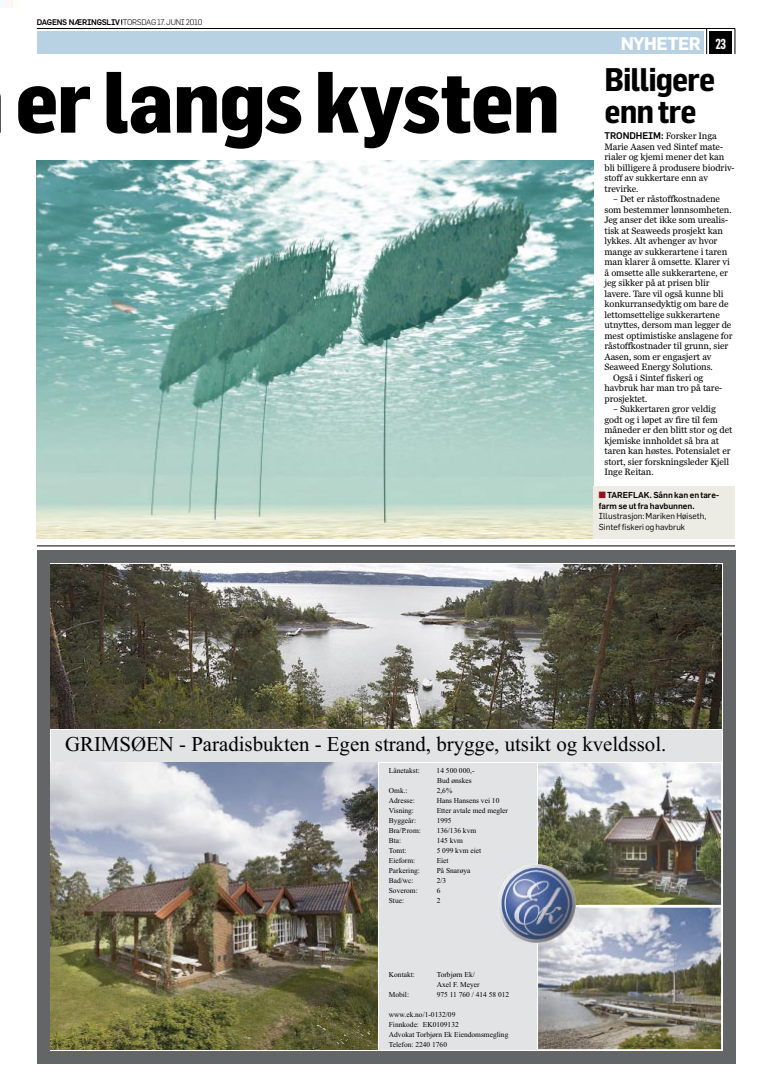
<style>
.page{position:relative;width:772px;height:1092px;background:#fff}
.page>*{position:absolute;margin:0;border:0;box-sizing:border-box;transform-origin:0 0}
.t1{font:800 85px "Flama Semicond";letter-spacing:-.025em;color:#000}
.t2{font:700 32px/32px "Flama Semicond";letter-spacing:-.035em;color:#000}
.t3{font:21px "Times New Roman";color:#000}
.t4{font:700 18px "Flama Lists";letter-spacing:-.03em;color:#fff}
.t5{font:9.5px/10.5px "Miller Daily Two";letter-spacing:-.01em;color:#000}
.t6{font:8.5px/10.5px "Flama";color:#000}
.t7{font:500 8.5px/10.5px "Flama";color:#000}
.t8{font:300 8px "Flama";letter-spacing:-.03em;color:#000}
.t9{font:7.5px/10px "Times New Roman";color:#000}
.t10{font:7.5px "Times New Roman";color:#000}
.s1{font-weight:500}
.s2{font-family:"Flama Condensed";font-size:14.2px}
.s3{font-family:"Flama";font-weight:500}
.s4{font-style:inherit}
</style>
<div class="page">
<div style="left:0;top:0;width:6px;height:7px;background:#f6fafd"></div>
<div style="left:13px;top:0;width:6px;height:7px;background:#fffef6"></div>
<div style="left:7px;top:0;width:6px;height:7px;background:#fcf6f9"></div>
<hr style="left:37px;top:545px;width:697px;height:1px;background:#000">
<div style="left:37px;top:31px;width:666px;height:23px;background:#b8d2e4"></div>
<div style="left:709px;top:31px;width:22px;height:23px;background:#000"></div>
<svg style="left:734px;top:28px;width:1px;height:26px"></svg>
<svg style="left:706px;top:29px;width:1px;height:25px"></svg>
<hr style="left:37px;top:28px;width:697px;height:1px;background:#000">
<img style="left:37px;top:160px;width:555px;height:378px">
<div style="left:592px;top:486px;width:142px;height:52px;background:#ecebe4"></div>
<svg style="left:37px;top:550px;width:697px;height:513px;background:#787979"></svg>
<img style="left:51px;top:564px;width:669px;height:165px">
<div style="left:51px;top:730px;width:669px;height:31px;background:#e2e3e4"></div>
<img style="left:51px;top:763px;width:326px;height:286px">
<div style="left:379px;top:763px;width:157px;height:286px;background:#e2e3e4"></div>
<img style="left:537px;top:763px;width:183px;height:141px">
<img style="left:537px;top:907px;width:183px;height:142px">
<img style="left:499px;top:860px;width:79px;height:85px">
<img style="left:537px;top:860px;width:41px;height:44px">
<img style="left:537px;top:907px;width:41px;height:38px">
<p class="t8" style="left:37px;top:18px;width:167px"><span class="s1">DAGENS NÆRINGSLIV</span> TORSDAG17. JUNI 2010</p>
<h3 class="t4" style="left:620px;top:33px;width:107px">NYHETER <span class="s2">23</span></h3>
<h1 class="t1" style="left:15px;top:53px;width:546px">er langs kysten</h1>
<h2 class="t2" style="left:604px;top:63px;width:112px">Billigere enn tre</h2>
<p class="t5" style="left:604px;top:130px;width:131px"><span class="s3">TRONDHEIM:</span> Forsker Inga<br>Marie Aasen ved Sintef mate&shy;rialer og kjemi mener det kan bli billigere å produsere biodriv&shy;stoff av sukkertare enn av trevirke.</p>
<p class="t5" style="left:612px;top:193px;width:108px">– Det er råstoffkostnadene</p>
<p class="t5" style="left:604px;top:204px;width:128px">som bestemmer lønnsomheten.</p>
<p class="t5" style="left:604px;top:214px;width:125px">Jeg anser det ikke som urealis-</p>
<p class="t5" style="left:604px;top:225px;width:120px">tisk at Seaweeds prosjekt kan</p>
<p class="t5" style="left:604px;top:235px;width:114px">lykkes. Alt avhenger av hvor</p>
<p class="t5" style="left:604px;top:246px;width:124px">mange av sukkerartene i taren</p>
<p class="t5" style="left:604px;top:256px;width:127px">man klarer å omsette. Klarer vi</p>
<p class="t5" style="left:604px;top:267px;width:125px">å omsette alle sukkerartene, er</p>
<p class="t5" style="left:604px;top:277px;width:107px">jeg sikker på at prisen blir</p>
<p class="t5" style="left:604px;top:288px;width:120px">lavere. Tare vil også kunne bli</p>
<p class="t5" style="left:604px;top:298px;width:126px">konkurransedyktig om bare de</p>
<p class="t5" style="left:604px;top:309px;width:117px">lettomsettelige sukkerartene</p>
<p class="t5" style="left:604px;top:319px;width:128px">utnyttes, dersom man legger de</p>
<p class="t5" style="left:604px;top:330px;width:129px">mest optimistiske anslagene for</p>
<p class="t5" style="left:604px;top:340px;width:125px">råstoffkostnader til grunn, sier</p>
<p class="t5" style="left:604px;top:351px;width:108px">Aasen, som er engasjert av</p>
<p class="t5" style="left:604px;top:361px;width:110px">Seaweed Energy Solutions.</p>
<p class="t5" style="left:612px;top:372px;width:92px">Også i Sintef fiskeri og</p>
<p class="t5" style="left:604px;top:382px;width:119px">havbruk har man tro på tare-</p>
<p class="t5" style="left:604px;top:393px;width:44px">prosjektet.</p>
<p class="t5" style="left:604px;top:403px;width:129px;text-indent:9px">– Sukkertaren gror veldig godt og i løpet av fire til fem måneder er den blitt stor og det kjemiske innholdet så bra at taren kan høstes. Potensialet er stort, sier forskningsleder Kjell<br>Inge Reitan.</p>
<p class="t7" style="left:598px;top:490px;width:122px;text-indent:8px">TAREFLAK. Sånn kan en tare&shy;farm se ut fra havbunnen.</p>
<p class="t6" style="left:598px;top:511px;width:109px">Illustrasjon: Mariken Høiseth,<br>Sintef fiskeri og havbruk</p>
<h3 class="t3" style="left:65px;top:730px;width:602px">GRIMSØEN - Paradisbukten - Egen strand, brygge, utsikt og kveldssol.</h3>
<p class="t10" style="left:388px;top:765px;width:32px">Lånetakst<span class="s4">:</span></p>
<p class="t9" style="left:436px;top:765px;width:39px">14 500 000,-<br>Bud ønskes</p>
<p class="t9" style="left:388px;top:785px;width:20px">Omk.:</p>
<p class="t9" style="left:436px;top:785px;width:17px">2,6%</p>
<p class="t9" style="left:388px;top:795px;width:28px">Adresse:</p>
<p class="t9" style="left:436px;top:795px;width:64px">Hans Hansens vei 10</p>
<p class="t9" style="left:388px;top:805px;width:27px">Visning:</p>
<p class="t9" style="left:436px;top:805px;width:73px">Etter avtale med megler</p>
<p class="t9" style="left:388px;top:815px;width:29px">Byggeår:</p>
<p class="t9" style="left:436px;top:815px;width:16px">1995</p>
<p class="t9" style="left:388px;top:825px;width:34px">Bra/P.rom:</p>
<p class="t9" style="left:436px;top:825px;width:41px">136/136 kvm</p>
<p class="t9" style="left:388px;top:835px;width:14px">Bta:</p>
<p class="t9" style="left:436px;top:835px;width:28px">145 kvm</p>
<p class="t9" style="left:388px;top:845px;width:19px">Tomt:</p>
<p class="t9" style="left:436px;top:845px;width:46px">5 099 kvm eiet</p>
<p class="t9" style="left:388px;top:855px;width:28px">Eieform:</p>
<p class="t9" style="left:436px;top:855px;width:13px">Eiet</p>
<p class="t9" style="left:388px;top:865px;width:32px">Parkering:</p>
<p class="t9" style="left:436px;top:865px;width:35px">På Snarøya</p>
<p class="t9" style="left:388px;top:875px;width:26px">Bad/wc:</p>
<p class="t9" style="left:436px;top:875px;width:11px">2/3</p>
<p class="t9" style="left:388px;top:885px;width:30px">Soverom:</p>
<p class="t9" style="left:436px;top:885px;width:5px">6</p>
<p class="t9" style="left:388px;top:895px;width:17px">Stue:</p>
<p class="t9" style="left:436px;top:895px;width:5px">2</p>
<p class="t9" style="left:388px;top:968px;width:28px">Kontakt:</p>
<p class="t9" style="left:436px;top:968px;width:45px">Torbjørn Ek/<br>Axel F. Meyer</p>
<p class="t9" style="left:388px;top:988px;width:22px">Mobil:</p>
<p class="t9" style="left:436px;top:988px;width:74px">975 11 760 / 414 58 012</p>
<p class="t9" style="left:388px;top:1008px;width:121px">www.ek.no/1-0132/09<br>Finnkode: EK0109132<br>Advokat Torbjørn Ek Eiendomsmegling<br>Telefon: 2240 1760</p>
</div>
